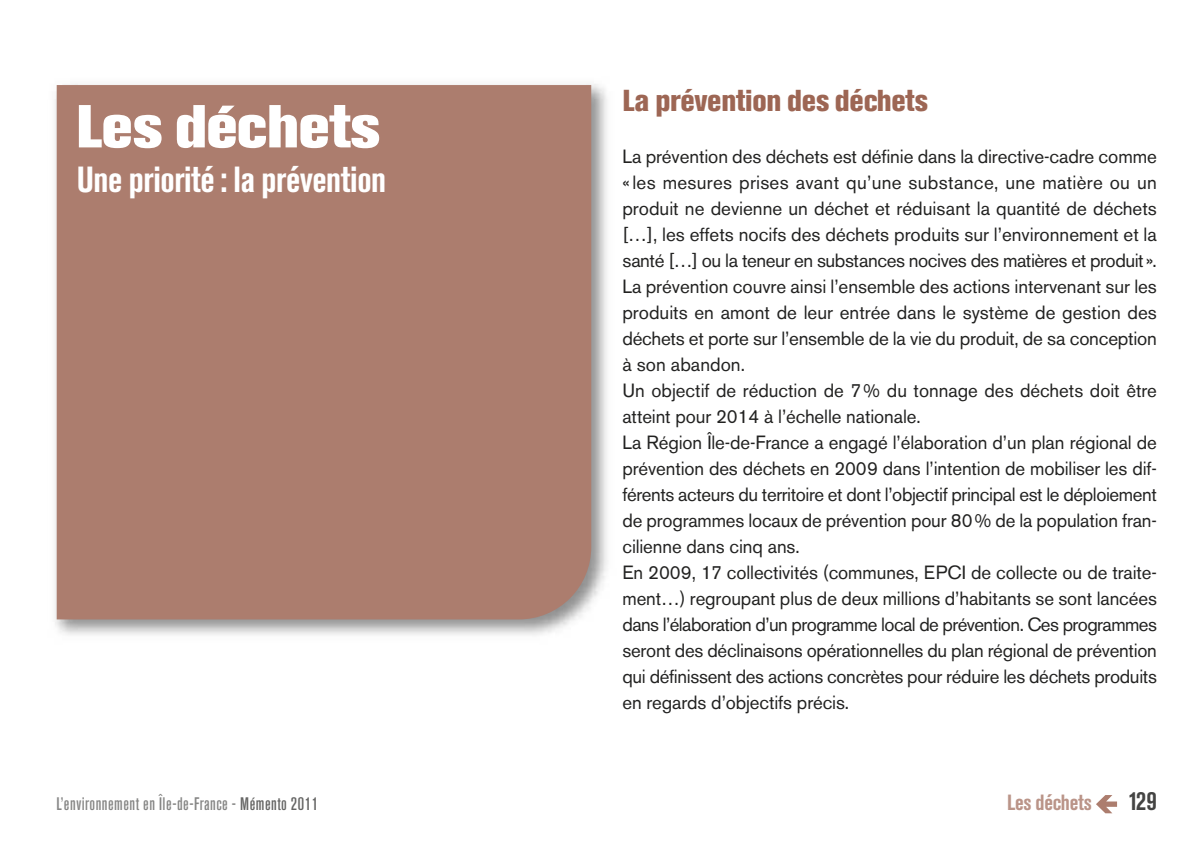
<style>
.page{position:relative;width:1191px;height:842px;background:#fff}
.page>*{position:absolute;margin:0;border:0;box-sizing:border-box;transform-origin:0 0}
.t1{font:800 60px "Akzidenz Grotesk BE";letter-spacing:.005em;color:#fff}
.t2{font:700 condensed 36px "Akzidenz Grotesk BE";letter-spacing:-.01em;color:#fff}
.t3{font:800 condensed 30px "Akzidenz Grotesk BE";letter-spacing:-.01em;color:#9d6654}
.t4{font:700 condensed 26.8px "Akzidenz Grotesk BE";color:#444443;scale:.94 1}
.t5{font:700 condensed 21.8px "Akzidenz Grotesk BE";letter-spacing:-.01em;color:#ba9488}
.t6{font:19px/26px "Akzidenz Grotesk BE";letter-spacing:-.005em;color:#222221}
.t7{font:500 condensed 18px "Akzidenz Grotesk BE";letter-spacing:.03em;color:#868685}
.s1{color:#656564}
</style>
<div class="page">
<svg style="left:1096px;top:795px;width:21px;height:18px"></svg>
<img style="left:55px;top:84px;width:553px;height:551px">
<div style="left:57px;top:85px;width:534px;height:534px;background:#ac7d6e"></div>
<h1 class="t1" style="left:77px;top:105px;width:304px">Les déchets</h1>
<h2 class="t2" style="left:77px;top:166px;width:311px">Une priorité: la prévention</h2>
<h3 class="t3" style="left:622px;top:90px;width:307px">La prévention des déchets</h3>
<p class="t6" style="left:622px;top:145px;width:536px">La prévention des déchets est définie dans la directive-cadre comme «les mesures prises avant qu’une substance, une matière ou un produit ne devienne un déchet et réduisant la quantité de déchets […], les effets nocifs des déchets produits sur l’environnement et la santé […] ou la teneur en substances nocives des matières et produit».<br>La prévention couvre ainsi l’ensemble des actions intervenant sur les produits en amont de leur entrée dans le système de gestion des déchets et porte sur l’ensemble de la vie du produit, de sa conception à son abandon.<br>Un objectif de réduction de 7% du tonnage des déchets doit être atteint pour 2014 à l’échelle nationale.<br>La Région Île-de-France a engagé l’élaboration d’un plan régional de prévention des déchets en 2009 dans l’intention de mobiliser les dif&shy;férents acteurs du territoire et dont l’objectif principal est le déploiement de programmes locaux de prévention pour 80% de la population fran&shy;cilienne dans cinq ans.<br>En 2009, 17 collectivités (communes, EPCI de collecte ou de traite&shy;ment…) regroupant plus de deux millions d’habitants se sont lancées dans l’élaboration d’un programme local de prévention. Ces programmes seront des déclinaisons opérationnelles du plan régional de prévention qui définissent des actions concrètes pour réduire les déchets produits en regards d’objectifs précis.</p>
<p class="t7" style="left:56px;top:797px;width:263px">L’environnement en Île-de-France - <span class="s1">Mémento 2011</span></p>
<p class="t5" style="left:1007px;top:794px;width:86px">Les déchets</p>
<h3 class="t4" style="left:1128px;top:791px;width:32px">129</h3>
</div>
